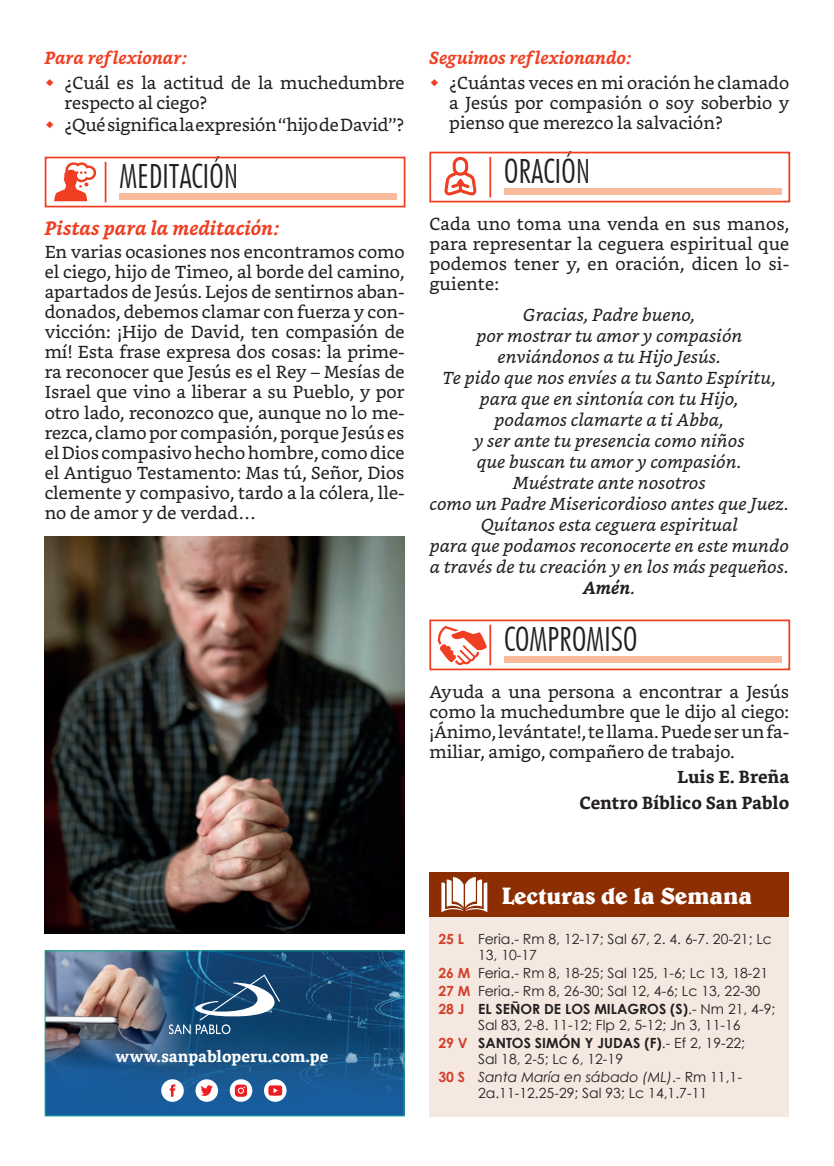
<style>
.page{position:relative;width:834px;height:1166px;background:#fff}
.page>*{position:absolute;margin:0;border:0;box-sizing:border-box;transform-origin:0 0}
.t1{font:300 condensed 33.43px "Futura BT";color:#231f20}
.t2{font:700 23.8px "Belwe BT";letter-spacing:-.02em;color:#fff}
.t3{font:italic 700 19.25px "Bookerly";color:#ef3e22}
.t4{font:17.5px/20.1px "Bookerly";color:#231f20;text-align:justify}
.t5{font:italic 17.5px/21px "Bookerly";color:#231f20;text-align:center}
.t6{font:italic 700 17.5px "Bookerly";color:#ef3e22}
.t7{font:700 17.5px/25.2px "Bookerly";color:#231f20;text-align:right}
.t8{font:700 15.75px "Bookerly";color:#fff}
.t9{font:14px/18.2px "Century Gothic";color:#231f20}
.s1{font-weight:700}
.s2{font-weight:700;color:#d23f2a}
.s3{font-style:italic}
</style>
<div class="page">
<div style="left:429px;top:873px;width:360px;height:243px;background:#f4e8e1"></div>
<div style="left:429px;top:873px;width:360px;height:44px;background:#8c2e01"></div>
<div style="left:45px;top:157px;width:360px;height:50px;border:2px solid #ef3e22"></div>
<hr style="left:105px;top:162px;width:1px;height:40px;background:#ef3e22">
<div style="left:119px;top:193px;width:277px;height:7px;background:#fabb9d"></div>
<svg style="left:54px;top:162px;width:42px;height:39px"></svg>
<div style="left:429px;top:152px;width:361px;height:50px;border:2px solid #ef3e22"></div>
<hr style="left:489px;top:157px;width:2px;height:40px;background:#ef3e22">
<div style="left:504px;top:188px;width:277px;height:7px;background:#fabb9d"></div>
<svg style="left:444px;top:157px;width:32px;height:38px"></svg>
<div style="left:429px;top:619px;width:361px;height:51px;border:2px solid #ef3e22"></div>
<hr style="left:489px;top:625px;width:2px;height:40px;background:#ef3e22">
<div style="left:504px;top:656px;width:277px;height:7px;background:#fabb9d"></div>
<svg style="left:438px;top:626px;width:49px;height:39px"></svg>
<div style="left:45px;top:951px;width:359px;height:165px;background:#175d9e"></div>
<img style="left:47px;top:952px;width:355px;height:150px">
<div style="left:45px;top:950px;width:359px;height:166px;border:1px solid #1aa795"></div>
<svg style="left:169px;top:974px;width:111px;height:60px;background:#396589"></svg>
<svg style="left:161px;top:1079px;width:23px;height:23px"></svg>
<div style="left:195px;top:1079px;width:23px;height:23px;background:#fff;border-radius:50%"></div>
<svg style="left:201px;top:1085px;width:12px;height:11px"></svg>
<svg style="left:264px;top:1079px;width:22px;height:23px"></svg>
<svg style="left:230px;top:1079px;width:22px;height:23px"></svg>
<svg style="left:441px;top:877px;width:46px;height:35px"></svg>
<img style="left:45px;top:537px;width:359px;height:396px">
<p class="t6" style="left:45px;top:47px;width:144px">Para reflexionar:</p>
<p class="t4" style="left:64px;top:73px;width:341px">¿Cuál es la actitud de la muchedumbre respecto al ciego?</p>
<p class="t4" style="left:64px;top:115px;width:341px">¿Qué significa la expresión ‘‘hijo de David’’?</p>
<h1 class="t1" style="left:119px;top:156px;width:120px">MEDITACIÓN</h1>
<p class="t3" style="left:45px;top:217px;width:236px">Pistas para la meditación:</p>
<p class="t4" style="left:45px;top:241px;width:361px">En varias ocasiones nos encontramos como el ciego, hijo de Timeo, al borde del camino, apartados de Jesús. Lejos de sentirnos aban&shy;donados, debemos clamar con fuerza y con&shy;vicción: ¡Hijo de David, ten compasión de mí! Esta frase expresa dos cosas: la prime&shy;ra reconocer que Jesús es el Rey – Mesías de Israel que vino a liberar a su Pueblo, y por otro lado, reconozco que, aunque no lo me&shy;rezca, clamo por compasión, porque Jesús es el Dios compasivo hecho hombre, como dice el Antiguo Testamento: Mas tú, Señor, Dios clemente y compasivo, tardo a la cólera, lle&shy;no de amor y de verdad…</p>
<p class="t6" style="left:429px;top:47px;width:203px">Seguimos reflexionando:</p>
<p class="t4" style="left:449px;top:73px;width:341px">¿Cuántas veces en mi oración he clamado a Jesús por compasión o soy soberbio y pienso que merezco la salvación?</p>
<h1 class="t1" style="left:504px;top:151px;width:88px">ORACIÓN</h1>
<p class="t4" style="left:429px;top:214px;width:361px">Cada uno toma una venda en sus manos, para representar la ceguera espiritual que podemos tener y, en oración, dicen lo si&shy;guiente:</p>
<p class="t5" style="left:429px;top:305px;width:361px">Gracias, Padre bueno,<br>por mostrar tu amor y compasión enviándonos a tu Hijo Jesús.<br>Te pido que nos envíes a tu Santo Espíritu, para que en sintonía con tu Hijo,<br>podamos clamarte a ti Abba,<br>y ser ante tu presencia como niños<br>que buscan tu amor y compasión.<br>Muéstrate ante nosotros<br>como un Padre Misericordioso antes que Juez.<br>Quítanos esta ceguera espiritual<br>para que podamos reconocerte en este mundo a través de tu creación y en los más pequeños.<br><span class="s1">Amén</span>.</p>
<h1 class="t1" style="left:504px;top:619px;width:135px">COMPROMISO</h1>
<p class="t4" style="left:429px;top:682px;width:361px">Ayuda a una persona a encontrar a Jesús como la muchedumbre que le dijo al ciego: ¡Ánimo, levántate!, te llama. Puede ser un fa&shy;miliar, amigo, compañero de trabajo.</p>
<p class="t7" style="left:579px;top:765px;width:211px">Luis E. Breña<br>Centro Bíblico San Pablo</p>
<p class="t8" style="left:115px;top:1047px;width:215px">www.sanpabloperu.com.pe</p>
<h2 class="t2" style="left:501px;top:880px;width:252px">Lecturas de la Semana</h2>
<p class="t9" style="left:478px;top:930px;width:295px;line-height:15.8px;text-indent:-40px"><span class="s2">25 L</span> Feria.- Rm 8, 12-17; Sal 67, 2. 4. 6-7. 20-21; Lc<br>13, 10-17</p>
<p class="t9" style="left:438px;top:963px;width:338px"><span class="s2">26 M</span> Feria.- Rm 8, 18-25; Sal 125, 1-6; Lc 13, 18-21<br><span class="s2">27 M</span> Feria.- Rm 8, 26-30; Sal 12, 4-6; Lc 13, 22-30<br><span class="s2">28 J</span> <span class="s1">EL SEÑOR DE LOS MILAGROS (S)</span>.- Nm 21, 4-9;</p>
<p class="t9" style="left:438px;top:1015px;width:308px;text-indent:40px">Sal 83, 2-8. 11-12; Flp 2, 5-12; Jn 3, 11-16<br><span class="s2">29 V</span> <span class="s1">SANTOS SIMÓN Y JUDAS (F)</span>.- Ef 2, 19-22;</p>
<p class="t9" style="left:438px;top:1049px;width:305px;text-indent:40px">Sal 18, 2-5; Lc 6, 12-19<br><span class="s2">30 S</span> <span class="s3">Santa María en sábado (ML)</span>.- Rm 11,1-</p>
<p class="t9" style="left:478px;top:1083px;width:230px">2a.11-12.25-29; Sal 93; Lc 14,1.7-11</p>
</div>
